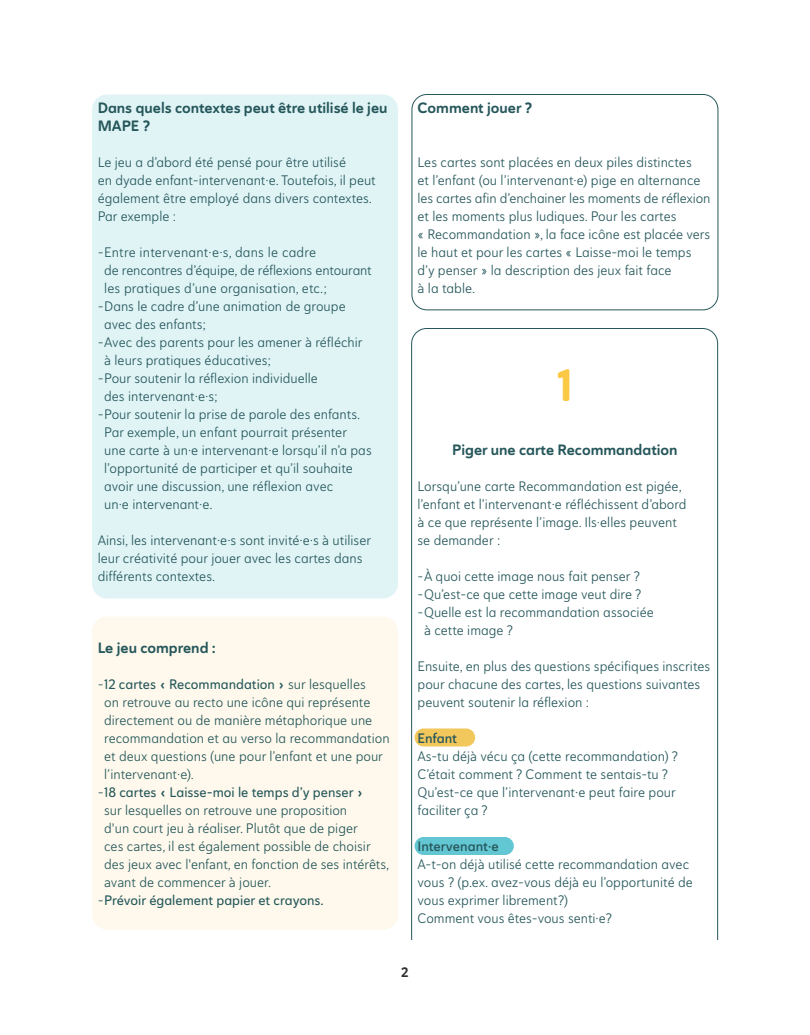
<style>
.page{position:relative;width:810px;height:1035px;background:#fff}
.page>*{position:absolute;margin:0;border:0;box-sizing:border-box;transform-origin:0 0}
.Gros_numéros{font:45px "Haboro Soft Nor Ex B";color:#fbc944}
.T3{font:15px/18px "Haboro Soft Nor Bol";color:#26575b}
.t1{font:13.75px/18px "Haboro Soft Nor Boo";color:#26575b}
.t2{font:13.75px "Haboro Soft Nor Med";color:#26575b}
.T5{font:13.75px "Haboro Soft Nor Dem";letter-spacing:-.005em;color:#26575b}
.t3{font:13.75px "Haboro Soft Nor Bol";color:#312f30}
.s1{font-family:"Haboro Soft Nor Med"}
.s2{font-family:"Haboro Soft Nor Boo"}
</style>
<div class="page">
<div style="left:92px;top:617px;width:306px;height:313px;background:#fef9ec;border-radius:15px"></div>
<div style="left:92px;top:94px;width:306px;height:504px;background:#e0f4f6;border-radius:15px"></div>
<div style="left:415px;top:837px;width:99px;height:18px;background:#63c7d3;border-radius:9px"></div>
<div style="left:415px;top:729px;width:60px;height:18px;background:#f2c75b;border-radius:9px"></div>
<div style="left:412px;top:94px;width:306px;height:216px;border:1px solid #27575a;border-radius:15px"></div>
<p class="T3" style="left:98px;top:98px;width:291px">Dans quels contextes peut être utilisé le jeu<br>MAPE ?</p>
<p class="t1" style="left:98px;top:153px;width:280px">Le jeu a d’abord été pensé pour être utilisé<br>en dyade enfant-intervenant·e. Toutefois, il peut également être employé dans divers contextes.<br>Par exemple :</p>
<p class="t1" style="left:104px;top:243px;width:269px;text-indent:-7px">-Entre intervenant·e·s, dans le cadre<br>de rencontres d’équipe, de réflexions entourant les pratiques d’une organisation, etc.;</p>
<p class="t1" style="left:104px;top:297px;width:243px;text-indent:-7px">-Dans le cadre d’une animation de groupe avec des enfants;</p>
<p class="t1" style="left:104px;top:333px;width:260px;text-indent:-7px">-Avec des parents pour les amener à réfléchir à leurs pratiques éducatives;</p>
<p class="t1" style="left:104px;top:369px;width:215px;text-indent:-7px">-Pour soutenir la réflexion individuelle des intervenant·e·s;</p>
<p class="t1" style="left:104px;top:405px;width:269px;text-indent:-7px">-Pour soutenir la prise de parole des enfants.<br>Par exemple, un enfant pourrait présenter une carte à un·e intervenant·e lorsqu’il n’a pas l’opportunité de participer et qu’il souhaite avoir une discussion, une réflexion avec<br>un·e intervenant·e.</p>
<p class="t1" style="left:98px;top:531px;width:275px">Ainsi, les intervenant·e·s sont invité·e·s à utiliser leur créativité pour jouer avec les cartes dans différents contextes.</p>
<p class="T3" style="left:98px;top:638px;width:120px">Le jeu comprend :</p>
<p class="t1" style="left:104px;top:675px;width:287px;text-indent:-7px">-<span class="s1">12 cartes « Recommandation »</span> sur lesquelles<br>on retrouve au recto une icône qui représente directement ou de manière métaphorique une recommandation et au verso la recommandation et deux questions (une pour l’enfant et une pour l’intervenant·e).</p>
<p class="t1" style="left:104px;top:783px;width:287px;text-indent:-7px">-<span class="s1">18 cartes « Laisse-moi le temps d’y penser »<br></span>sur lesquelles on retrouve une proposition<br>d'un court jeu à réaliser. Plutôt que de piger<br>ces cartes, il est également possible de choisir des jeux avec l'enfant, en fonction de ses intérêts, avant de commencer à jouer.</p>
<p class="t2" style="left:98px;top:891px;width:228px"><span class="s2">-</span>Prévoir également papier et crayons.</p>
<p class="T3" style="left:418px;top:98px;width:116px">Comment jouer ?</p>
<p class="t1" style="left:418px;top:153px;width:294px">Les cartes sont placées en deux piles distinctes<br>et l’enfant (ou l’intervenant·e) pige en alternance les cartes afin d’enchainer les moments de réflexion et les moments plus ludiques. Pour les cartes<br>« Recommandation », la face icône est placée vers le haut et pour les cartes « Laisse-moi le temps d’y penser » la description des jeux fait face<br>à la table.</p>
<p class="Gros_numéros" style="left:557px;top:355px;width:17px">1</p>
<p class="T3" style="left:452px;top:440px;width:227px">Piger une carte Recommandation</p>
<p class="t1" style="left:418px;top:477px;width:271px">Lorsqu’une carte Recommandation est pigée, l’enfant et l’intervenant·e réfléchissent d’abord à ce que représente l’image. Ils·elles peuvent se demander :</p>
<p class="t1" style="left:418px;top:567px;width:224px">-À quoi cette image nous fait penser ?</p>
<p class="t1" style="left:418px;top:585px;width:225px">-Qu’est-ce que cette image veut dire ?</p>
<p class="t1" style="left:424px;top:603px;width:231px;text-indent:-7px">-Quelle est la recommandation associée à cette image ?</p>
<p class="t1" style="left:418px;top:657px;width:294px">Ensuite, en plus des questions spécifiques inscrites pour chacune des cartes, les questions suivantes peuvent soutenir la réflexion :</p>
<p class="T5" style="left:418px;top:729px;width:41px">Enfant</p>
<p class="t1" style="left:418px;top:747px;width:262px">As-tu déjà vécu ça (cette recommandation) ?<br>C’était comment ? Comment te sentais-tu ?</p>
<p class="t1" style="left:418px;top:783px;width:260px">Qu’est-ce que l’intervenant·e peut faire pour faciliter ça ?</p>
<p class="T5" style="left:418px;top:837px;width:83px">Intervenant·e</p>
<p class="t1" style="left:418px;top:855px;width:277px">A-t-on déjà utilisé cette recommandation avec vous ? (p.ex. avez-vous déjà eu l’opportunité de vous exprimer librement?)</p>
<p class="t1" style="left:418px;top:909px;width:196px">Comment vous êtes-vous senti·e?</p>
<p class="t3" style="left:401px;top:963px;width:9px">2</p>
</div>
